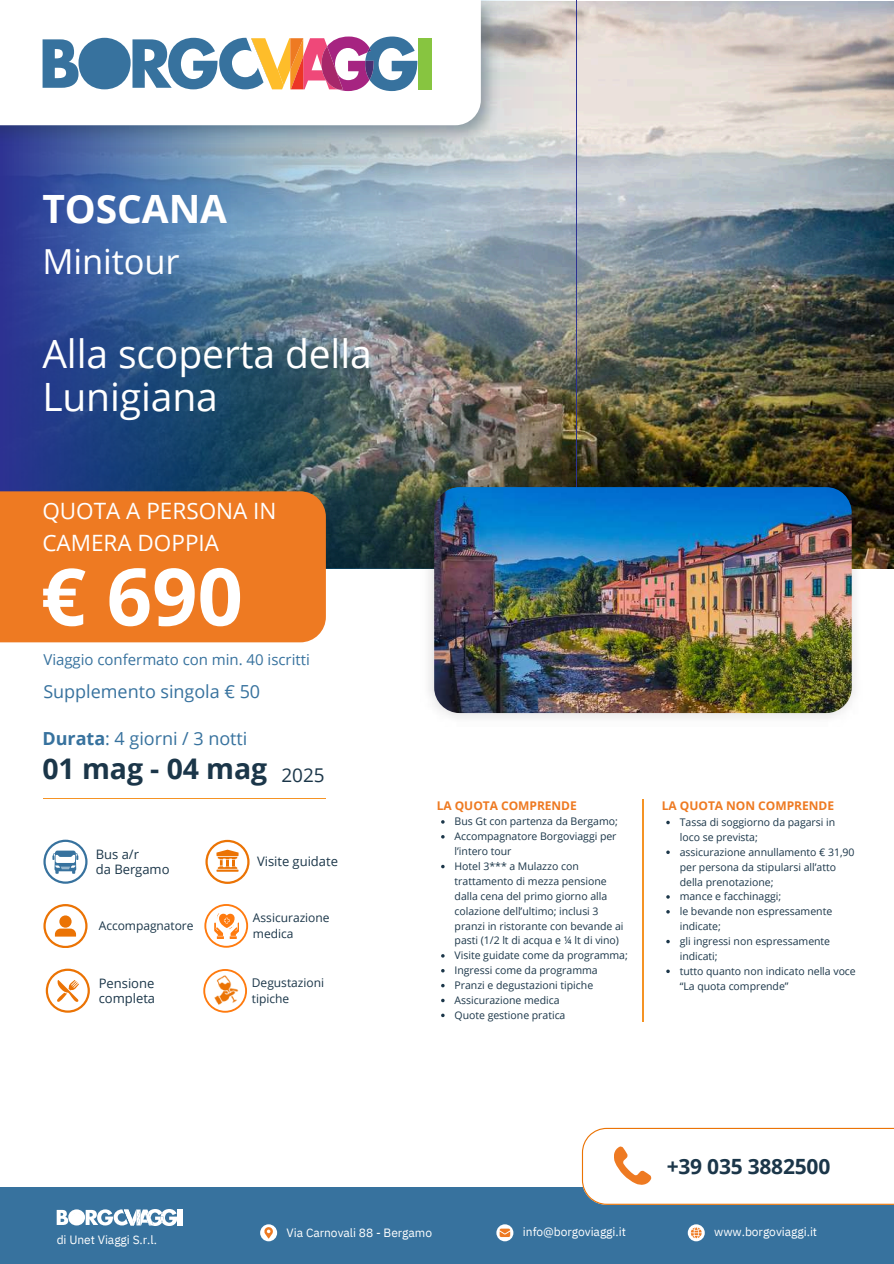
<style>
.page{position:relative;width:894px;height:1264px;background:#fff}
.page>*{position:absolute;margin:0;border:0;box-sizing:border-box;transform-origin:0 0}
.t1{font:700 79.5px "Open Sans";color:#fff}
.t2{font:39px/42.8px "Open Sans";color:#fff}
.t3{font:700 39px "Open Sans";color:#fff}
.t4{font:34.5px "Open Sans";color:#fff}
.t5{font:700 28.5px "Open Sans";color:#1b3649}
.t6{font:22.5px/31.5px "Open Sans";color:#fff}
.t7{font:700 21px "Open Sans";letter-spacing:-.01em;color:#1b3649}
.t8{font:18.9px "Open Sans";color:#1b3649}
.t9{font:18px "Open Sans";color:#37729e}
.t10{font:15px "Open Sans";color:#37729e}
.t11{font:13.05px/15.1px "Open Sans";letter-spacing:-.005em;color:#1b3649}
.t12{font:12px "IBM Plex Sans";letter-spacing:-.005em;color:#fff}
.t13{font:12px/16px "Open Sans";color:#1b3649}
.t14{font:700 12px "Open Sans";letter-spacing:-.005em;color:#ee7a22}
.t15{font:10.5px/14.9px "Open Sans";letter-spacing:-.005em;color:#1b3649}
.s1{font-weight:700}
</style>
<div class="page">
<div style="left:0;top:1186px;width:893px;height:77px;background:#37729e"></div>
<img style="left:576px;top:2px;width:317px;height:567px">
<img style="left:0;top:0;width:576px;height:569px">
<div style="left:0;top:491px;width:325px;height:151px;background:#ee7a22"></div>
<div style="left:260px;top:1224px;width:17px;height:17px;background:#fff;border-radius:50%"></div>
<svg style="left:264px;top:1227px;width:9px;height:11px"></svg>
<svg style="left:496px;top:1224px;width:17px;height:17px"></svg>
<svg style="left:499px;top:1228px;width:11px;height:8px"></svg>
<svg style="left:581px;top:1127px;width:312px;height:77px"></svg>
<svg style="left:687px;top:1224px;width:17px;height:17px"></svg>
<svg style="left:690px;top:1227px;width:11px;height:11px"></svg>
<img style="left:0;top:0;width:500px;height:145px">
<svg style="left:0;top:0;width:480px;height:125px"></svg>
<div style="left:418px;top:38px;width:13px;height:51px;background:#87c540"></div>
<svg style="left:43px;top:36px;width:374px;height:55px"></svg>
<div style="left:88px;top:48px;width:33px;height:34px;background:#37729e;border-radius:50%"></div>
<img style="left:420px;top:474px;width:442px;height:245px">
<img style="left:434px;top:487px;width:417px;height:226px;border-radius:25px">
<hr style="left:178px;top:1209px;width:4px;height:16px;background:#fff">
<svg style="left:57px;top:1209px;width:120px;height:16px"></svg>
<div style="left:71px;top:1212px;width:11px;height:10px;background:#fff;border-radius:50%"></div>
<hr style="left:43px;top:798px;width:282px;height:1px;background:#f59324">
<hr style="left:641px;top:799px;width:2px;height:222px;background:#f59324">
<svg style="left:43px;top:839px;width:44px;height:44px"></svg>
<svg style="left:205px;top:839px;width:44px;height:44px"></svg>
<svg style="left:46px;top:968px;width:44px;height:44px"></svg>
<svg style="left:43px;top:904px;width:44px;height:43px"></svg>
<svg style="left:204px;top:904px;width:44px;height:43px"></svg>
<svg style="left:203px;top:969px;width:44px;height:43px"></svg>
<img style="left:210px;top:974px;width:32px;height:31px">
<h2 class="t3" style="left:42px;top:182px;width:186px">TOSCANA</h2>
<h3 class="t4" style="left:42px;top:237px;width:139px">Minitour</h3>
<h2 class="t2" style="left:42px;top:332px;width:331px">Alla scoperta della<br>Lunigiana</h2>
<h3 class="t6" style="left:42px;top:494px;width:235px">QUOTA A PERSONA IN<br>CAMERA DOPPIA</h3>
<h1 class="t1" style="left:41px;top:540px;width:204px">€ 690</h1>
<h3 class="t10" style="left:43px;top:648px;width:268px">Viaggio confermato con min. 40 iscritti</h3>
<h3 class="t9" style="left:43px;top:679px;width:218px">Supplemento singola € 50</h3>
<h3 class="t9" style="left:42px;top:725px;width:206px"><span class="s1">Durata</span>: 4 giorni / 3 notti</h3>
<h3 class="t5" style="left:42px;top:749px;width:226px">01 mag - 04 mag</h3>
<h3 class="t8" style="left:281px;top:761px;width:45px">2025</h3>
<p class="t11" style="left:96px;top:846px;width:75px">Bus a/r<br>da Bergamo</p>
<p class="t13" style="left:99px;top:917px;width:96px">Accompagnatore</p>
<p class="t11" style="left:99px;top:975px;width:58px">Pensione completa</p>
<p class="t11" style="left:257px;top:853px;width:82px">Visite guidate</p>
<p class="t13" style="left:253px;top:909px;width:78px">Assicurazione medica</p>
<p class="t13" style="left:252px;top:974px;width:74px">Degustazioni tipiche</p>
<p class="t14" style="left:436px;top:796px;width:142px">LA QUOTA COMPRENDE</p>
<p class="t15" style="left:454px;top:814px;width:175px">Bus Gt con partenza da Bergamo;<br>Accompagnatore Borgoviaggi per l’intero tour<br>Hotel 3*** a Mulazzo con trattamento di mezza pensione dalla cena del primo giorno alla colazione dell’ultimo; inclusi 3 pranzi in ristorante con bevande ai pasti (1/2 lt di acqua e ¼ lt di vino)<br>Visite guidate come da programma;<br>Ingressi come da programma<br>Pranzi e degustazioni tipiche<br>Assicurazione medica<br>Quote gestione pratica</p>
<p class="t14" style="left:661px;top:797px;width:174px">LA QUOTA NON COMPRENDE</p>
<p class="t15" style="left:679px;top:814px;width:177px">Tassa di soggiorno da pagarsi in loco se prevista;<br>assicurazione annullamento € 31,90 per persona da stipularsi all’atto della prenotazione;<br>mance e facchinaggi;<br>le bevande non espressamente indicate;<br>gli ingressi non espressamente indicati;<br>tutto quanto non indicato nella voce “La quota comprende”</p>
<h3 class="t7" style="left:666px;top:1151px;width:165px">+39 035 3882500</h3>
<p class="t12" style="left:57px;top:1231px;width:102px">di Unet Viaggi S.r.l.</p>
<p class="t12" style="left:286px;top:1224px;width:147px">Via Carnovali 88 - Bergamo</p>
<p class="t12" style="left:522px;top:1223px;width:104px">info@borgoviaggi.it</p>
<p class="t12" style="left:714px;top:1223px;width:104px">www.borgoviaggi.it</p>
</div>
